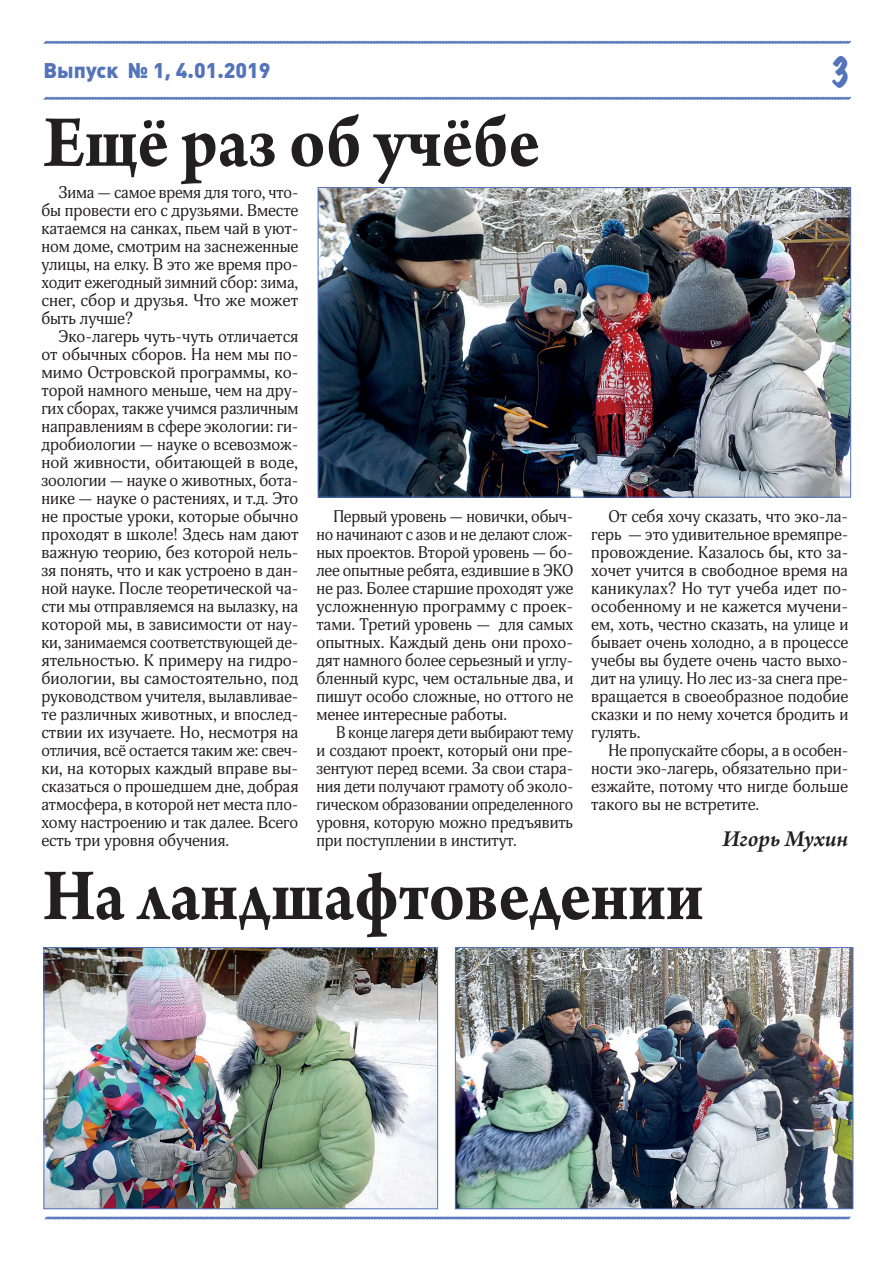
<style>
.page{position:relative;width:893px;height:1263px;background:#fff}
.page>*{position:absolute;margin:0;border:0;box-sizing:border-box;transform-origin:0 0}
.t1{font:700 78px "Arno Pro";letter-spacing:-.005em;color:#231f20;scale:.9 1}
.t2{font:expanded 35.85px "Marker Felt";color:#5474b9;scale:.87 1}
.t3{font:italic 600 24px "Arno Pro";letter-spacing:-.005em;color:#231f20}
.t4{font:900 21px "Plumb";color:#5474b9}
.t5{font:16.5px/18px "Adonis";color:#231f20;text-align:justify}
.t6{font:16.5px/18px "Adonis";color:#231f20;text-align:justify;scale:.95 1}
</style>
<div class="page">
<svg style="left:43px;top:40px;width:809px;height:4px"></svg>
<svg style="left:43px;top:96px;width:809px;height:4px;background:#95a9d3"></svg>
<svg style="left:44px;top:1216px;width:807px;height:4px;background:#95a9d3"></svg>
<img style="left:320px;top:189px;width:529px;height:306px">
<div style="left:318px;top:187px;width:533px;height:310px;border:1px solid #5474b9"></div>
<img style="left:46px;top:949px;width:390px;height:258px">
<div style="left:44px;top:947px;width:394px;height:262px;border:1px solid #5474b9"></div>
<img style="left:457px;top:949px;width:394px;height:258px">
<div style="left:455px;top:947px;width:398px;height:262px;border:1px solid #5474b9"></div>
<p class="t4" style="left:44px;top:59px;width:228px">Выпуск № 1, 4.01.2019</p>
<h2 class="t2" style="left:830px;top:46px;width:25px">3</h2>
<h1 class="t1" style="left:44px;top:97px;width:553px">Ещё раз об учёбе</h1>
<p class="t5" style="left:41px;top:184px;width:259px;text-indent:17px">Зима — самое время для того, что&shy;бы провести его с друзьями. Вместе катаемся на санках, пьем чай в уют&shy;ном доме, смотрим на заснеженные улицы, на елку. В это же время про&shy;ходит ежегодный зимний сбор: зима, снег, сбор и друзья. Что же может быть лучше?</p>
<p class="t5" style="left:41px;top:328px;width:259px;text-indent:17px">Эко-лагерь чуть-чуть отличается от обычных сборов. На нем мы по&shy;мимо Островской программы, ко&shy;торой намного меньше, чем на дру&shy;гих сборах, также учимся различным направлениям в сфере экологии: ги&shy;дробиологии — науке о всевозмож&shy;ной живности, обитающей в воде, зоологии — науке о животных, бота&shy;нике — науке о растениях, и т.д. Это не простые уроки, которые обычно проходят в школе! Здесь нам дают важную теорию, без которой нель&shy;зя понять, что и как устроено в дан&shy;ной науке. После теоретической ча&shy;сти мы отправляемся на вылазку, на которой мы, в зависимости от нау&shy;ки, занимаемся соответствующей де&shy;ятельностью. К примеру на гидро&shy;биологии, вы самостоятельно, под руководством учителя, вылавливае&shy;те различных животных, и впослед&shy;ствии их изучаете. Но, несмотря на отличия, всё остается таким же: свеч&shy;ки, на которых каждый вправе вы&shy;сказаться о прошедшем дне, добрая атмосфера, в которой нет места пло&shy;хому настроению и так далее. Всего есть три уровня обучения.</p>
<p class="t5" style="left:316px;top:508px;width:259px;text-indent:17px">Первый уровень — новички, обыч&shy;но начинают с азов и не делают слож&shy;ных проектов. Второй уровень — бо&shy;лее опытные ребята, ездившие в ЭКО не раз. Более старшие проходят уже усложненную программу с проек&shy;тами. Третий уровень — для самых опытных. Каждый день они прохо&shy;дят намного более серьезный и углу&shy;бленный курс, чем остальные два, и пишут особо сложные, но оттого не менее интересные работы.</p>
<p class="t6" style="left:316px;top:724px;width:272px;text-indent:20px">В конце лагеря дети выбирают тему и создают проект, который они пре&shy;зентуют перед всеми. За свои стара&shy;ния дети получают грамоту об эколо&shy;гическом образовании определенного уровня, которую можно предъявить при поступлении в институт.</p>
<p class="t5" style="left:591px;top:508px;width:259px;text-indent:17px">От себя хочу сказать, что эко-ла&shy;герь — это удивительное времяпре&shy;провождение. Казалось бы, кто за&shy;хочет учится в свободное время на каникулах? Но тут учеба идет по&shy;особенному и не кажется мучени&shy;ем, хоть, честно сказать, на улице и бывает очень холодно, а в процессе учебы вы будете очень часто выхо&shy;дит на улицу. Но лес из-за снега пре&shy;вращается в своеобразное подобие сказки и по нему хочется бродить и гулять.</p>
<p class="t5" style="left:591px;top:742px;width:258px;text-indent:17px">Не пропускайте сборы, а в особен&shy;ности эко-лагерь, обязательно при&shy;езжайте, потому что нигде больше такого вы не встретите.</p>
<h3 class="t3" style="left:723px;top:825px;width:127px">Игорь Мухин</h3>
<h1 class="t1" style="left:43px;top:850px;width:736px">На ландшафтоведении</h1>
</div>
